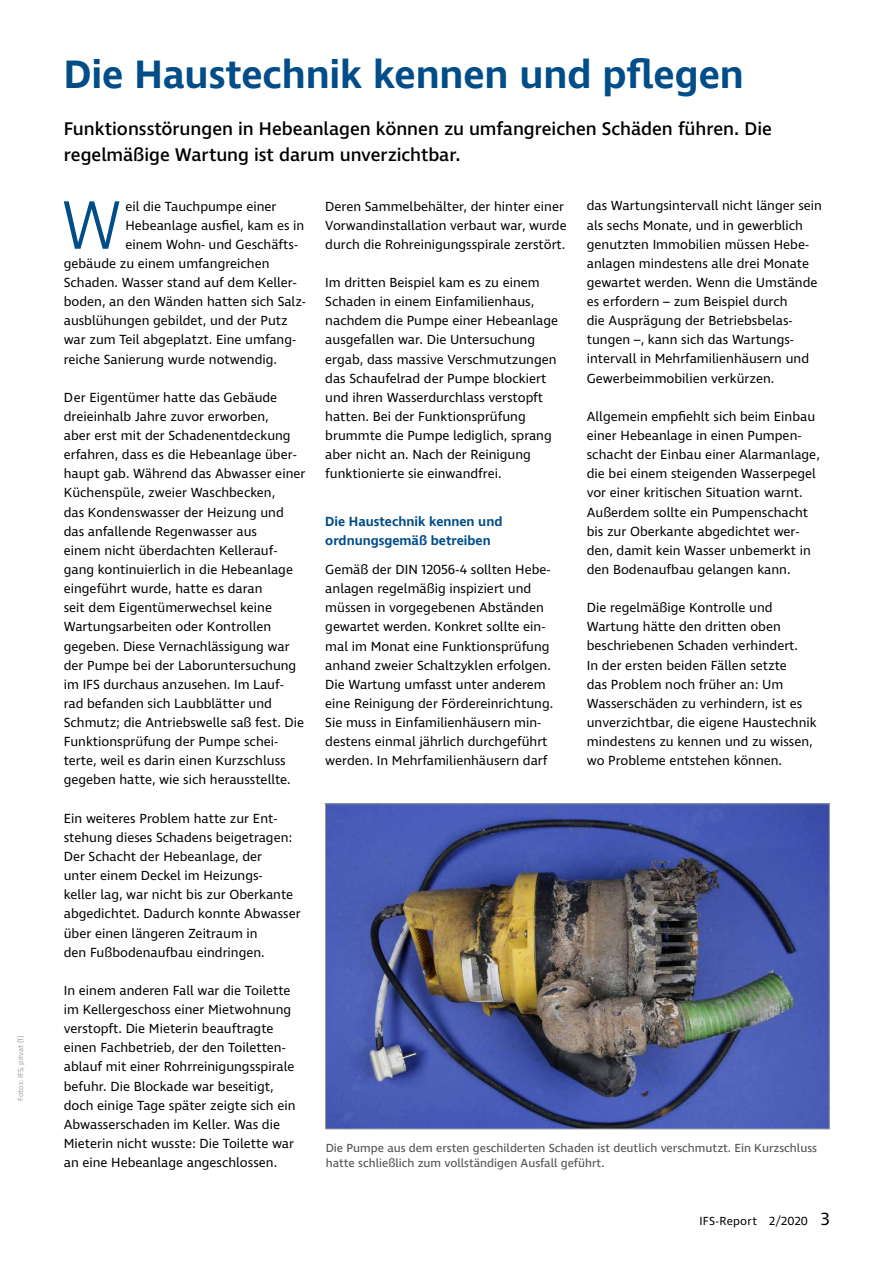
<style>
.page{position:relative;width:893px;height:1263px;background:#fff}
.page>*{position:absolute;margin:0;border:0;box-sizing:border-box;transform-origin:0 0}
.t1{font:300 70.05px "Ingra";color:#004d88}
.t2{font:600 40.5px "Ingra";letter-spacing:-.005em;color:#004d88}
.t3{font:500 18.75px/26.2px "Ingra";letter-spacing:-.005em;color:#000}
.t4{font:13.5px/19.2px "Ingra";color:#000}
.t5{font:600 13.5px/19.2px "Ingra";color:#004d88}
.t6{font:12px/15.8px "Ingra";color:#565656}
.t7{font:12px "Ingra";letter-spacing:.02em;color:#000}
.t8{font:7.5px "Ingra";color:#9c9d9d}
.s1{font-size:18px}
</style>
<div class="page">
<img style="left:327px;top:806px;width:500px;height:321px">
<div style="left:325px;top:804px;width:504px;height:325px;border:1px solid #9c9d9d"></div>
<p class="t8" style="left:16px;top:1101px;width:67px;rotate:-90deg">Fotos: IFS, privat (1)</p>
<h2 class="t2" style="left:64px;top:49px;width:682px">Die Haustechnik kennen und pflegen</h2>
<h3 class="t3" style="left:64px;top:116px;width:710px">Funktionsstörungen in Hebeanlagen können zu umfangreichen Schäden führen. Die regelmäßige Wartung ist darum unverzichtbar.</h3>
<h1 class="t1" style="left:61px;top:182px;width:62px">W</h1>
<p class="t4" style="left:125px;top:197px;width:152px">eil die Tauchpumpe einer</p>
<p class="t4" style="left:125px;top:216px;width:180px">Hebeanlage ausfiel, kam es in</p>
<p class="t4" style="left:125px;top:235px;width:174px">einem Wohn- und Geschäfts-</p>
<p class="t4" style="left:64px;top:254px;width:207px">gebäude zu einem umfangreichen</p>
<p class="t4" style="left:64px;top:274px;width:234px">Schaden. Wasser stand auf dem Keller-</p>
<p class="t4" style="left:64px;top:293px;width:243px">boden, an den Wänden hatten sich Salz-</p>
<p class="t4" style="left:64px;top:312px;width:225px">ausblühungen gebildet, und der Putz</p>
<p class="t4" style="left:64px;top:331px;width:233px">war zum Teil abgeplatzt. Eine umfang-</p>
<p class="t4" style="left:64px;top:350px;width:215px">reiche Sanierung wurde notwendig.</p>
<p class="t4" style="left:64px;top:388px;width:243px">Der Eigentümer hatte das Gebäude dreieinhalb Jahre zuvor erworben,<br>aber erst mit der Schadenentdeckung erfahren, dass es die Hebeanlage über&shy;haupt gab. Während das Abwasser einer Küchenspüle, zweier Waschbecken,<br>das Kondenswasser der Heizung und das anfallende Regenwasser aus<br>einem nicht überdachten Kellerauf&shy;gang kontinuierlich in die Hebeanlage eingeführt wurde, hatte es daran<br>seit dem Eigentümerwechsel keine Wartungsarbeiten oder Kontrollen gegeben. Diese Vernachlässigung war der Pumpe bei der Laboruntersuchung im IFS durchaus anzusehen. Im Lauf&shy;rad befanden sich Laubblätter und Schmutz; die Antriebswelle saß fest. Die Funktionsprüfung der Pumpe schei&shy;terte, weil es darin einen Kurzschluss gegeben hatte, wie sich herausstellte.</p>
<p class="t4" style="left:64px;top:809px;width:238px">Ein weiteres Problem hatte zur Ent&shy;stehung dieses Schadens beigetragen:<br>Der Schacht der Hebeanlage, der<br>unter einem Deckel im Heizungs-<br>keller lag, war nicht bis zur Oberkante abgedichtet. Dadurch konnte Abwasser über einen längeren Zeitraum in<br>den Fußbodenaufbau eindringen.</p>
<p class="t4" style="left:64px;top:981px;width:233px">In einem anderen Fall war die Toilette im Kellergeschoss einer Mietwohnung verstopft. Die Mieterin beauftragte einen Fachbetrieb, der den Toiletten&shy;ablauf mit einer Rohrreinigungsspirale befuhr. Die Blockade war beseitigt, doch einige Tage später zeigte sich ein Abwasserschaden im Keller. Was die Mieterin nicht wusste: Die Toilette war an eine Hebeanlage angeschlossen.</p>
<p class="t4" style="left:325px;top:197px;width:243px">Deren Sammelbehälter, der hinter einer<br>Vorwandinstallation verbaut war, wurde durch die Rohreinigungsspirale zerstört.</p>
<p class="t4" style="left:325px;top:274px;width:234px">Im dritten Beispiel kam es zu einem Schaden in einem Einfamilienhaus, nachdem die Pumpe einer Hebeanlage ausgefallen war. Die Untersuchung ergab, dass massive Verschmutzungen das Schaufelrad der Pumpe blockiert und ihren Wasserdurchlass verstopft hatten. Bei der Funktionsprüfung brummte die Pumpe lediglich, sprang aber nicht an. Nach der Reinigung funktionierte sie einwandfrei.</p>
<p class="t5" style="left:325px;top:513px;width:179px">Die Haustechnik kennen und ordnungsgemäß betreiben</p>
<p class="t4" style="left:325px;top:561px;width:229px">Gemäß der DIN 12056-4 sollten Hebe&shy;anlagen regelmäßig inspiziert und müssen in vorgegebenen Abständen gewartet werden. Konkret sollte ein&shy;mal im Monat eine Funktionsprüfung anhand zweier Schaltzyklen erfolgen.<br>Die Wartung umfasst unter anderem eine Reinigung der Fördereinrichtung.<br>Sie muss in Einfamilienhäusern min&shy;destens einmal jährlich durchgeführt werden. In Mehrfamilienhäusern darf</p>
<p class="t4" style="left:587px;top:197px;width:237px">das Wartungsintervall nicht länger sein als sechs Monate, und in gewerblich genutzten Immobilien müssen Hebe&shy;anlagen mindestens alle drei Monate gewartet werden. Wenn die Umstände es erfordern – zum Beispiel durch<br>die Ausprägung der Betriebsbelas&shy;tungen –, kann sich das Wartungs&shy;intervall in Mehrfamilienhäusern und Gewerbeimmobilien verkürzen.</p>
<p class="t4" style="left:587px;top:407px;width:235px">Allgemein empfiehlt sich beim Einbau einer Hebeanlage in einen Pumpen&shy;schacht der Einbau einer Alarmanlage, die bei einem steigenden Wasserpegel vor einer kritischen Situation warnt.<br>Außerdem sollte ein Pumpenschacht bis zur Oberkante abgedichtet wer&shy;den, damit kein Wasser unbemerkt in den Bodenaufbau gelangen kann.</p>
<p class="t4" style="left:587px;top:599px;width:231px">Die regelmäßige Kontrolle und Wartung hätte den dritten oben beschriebenen Schaden verhindert.<br>In der ersten beiden Fällen setzte<br>das Problem noch früher an: Um Wasserschäden zu verhindern, ist es unverzichtbar, die eigene Haustechnik mindestens zu kennen und zu wissen, wo Probleme entstehen können.</p>
<p class="t6" style="left:326px;top:1140px;width:493px">Die Pumpe aus dem ersten geschilderten Schaden ist deutlich verschmutzt. Ein Kurzschluss hatte schließlich zum vollständigen Ausfall geführt.</p>
<p class="t7" style="left:699px;top:1213px;width:132px">IFS-Report 2/2020 <span class="s1">3</span></p>
</div>
